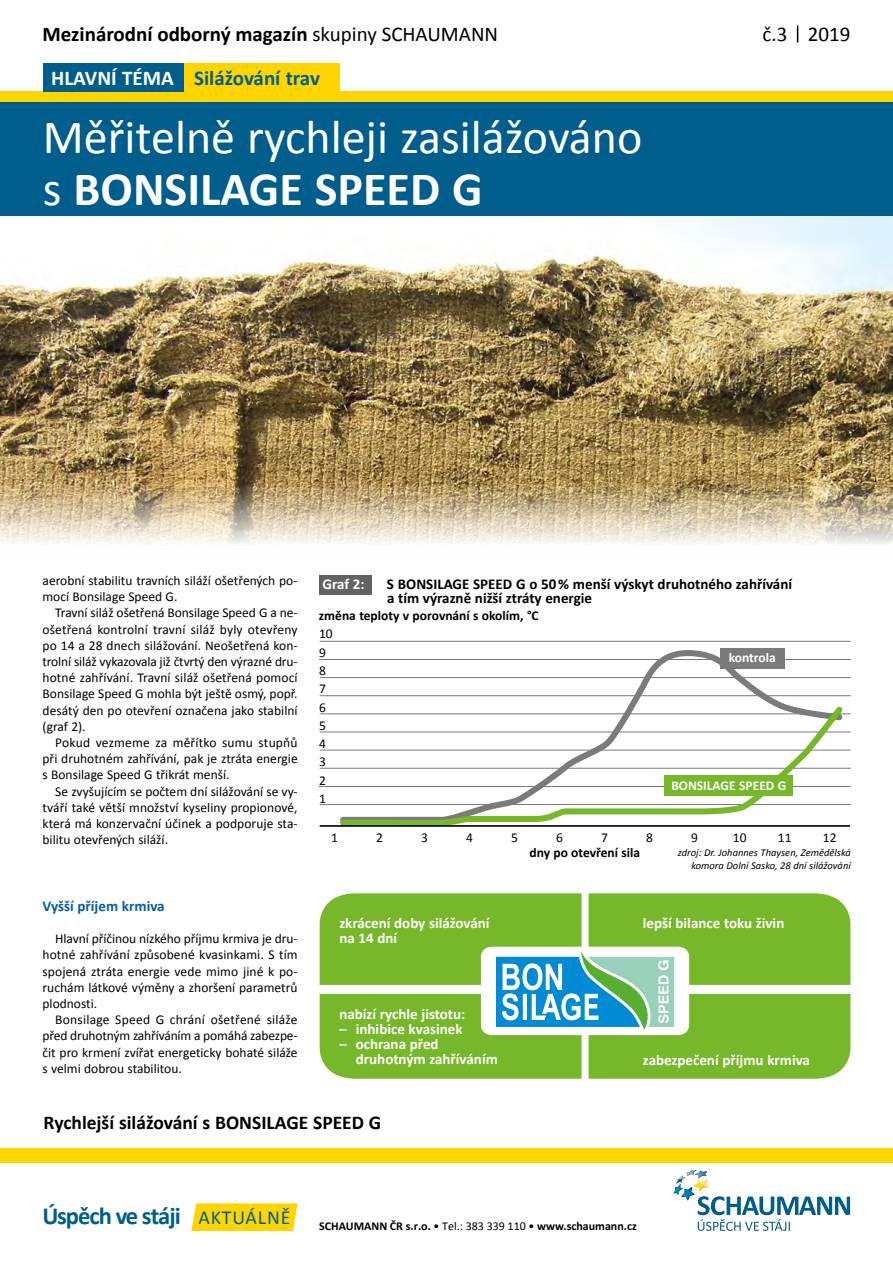
<style>
.page{position:relative;width:893px;height:1263px;background:#fff}
.page>*{position:absolute;margin:0;border:0;box-sizing:border-box;transform-origin:0 0}
.t1{font:48px/52.8px "Calibri";color:#fff}
.t2{font:700 24.6px "Calibri";letter-spacing:-.04em;color:#005e8d}
.t3{font:700 21px "Calibri";color:#000}
.t4{font:700 21px "Calibri";color:#005e8d}
.t5{font:21px "Calibri";color:#000}
.t6{font:700 19.5px "Calibri";color:#000}
.t7{font:700 15px/15px "Calibri";color:#fff}
.t8{font:700 15px/13.5px "Calibri";color:#000}
.t9{font:700 15px "Calibri";color:#005da9}
.t10{font:13.5px/16.2px "Calibri";color:#000;text-align:justify}
.t11{font:700 13.5px "Calibri";color:#000}
.t12{font:700 13.5px "Calibri";color:#fff}
.t13{font:700 12px "Calibri";color:#000}
.t14{font:italic 10.5px/12.6px "Calibri";color:#000;text-align:right}
.s1{font-weight:400}
.s2{color:#fff}
.s3{font-weight:700}
.s4{font-weight:400;font-size:19.95px}
</style>
<div class="page">
<div style="left:0;top:1148px;width:893px;height:15px;background:#ffd500"></div>
<div style="left:319px;top:575px;width:53px;height:19px;background:#646363"></div>
<svg style="left:673px;top:1170px;width:177px;height:61px"></svg>
<svg style="left:191px;top:1203px;width:107px;height:28px;background:#ffd711"></svg>
<svg style="left:797px;top:26px;width:1px;height:17px"></svg>
<div style="left:0;top:97px;width:893px;height:130px;background:#005e8d"></div>
<div style="left:0;top:92px;width:893px;height:10px;background:#ffd500"></div>
<div style="left:183px;top:64px;width:156px;height:28px;background:#ffd500"></div>
<div style="left:43px;top:64px;width:140px;height:28px;background:#005e8d"></div>
<svg style="left:320px;top:893px;width:530px;height:186px;background:#82bf55"></svg>
<hr style="left:320px;top:641px;width:531px;height:1px;background:#7c7b7b">
<hr style="left:320px;top:659px;width:531px;height:1px;background:#7c7b7b">
<hr style="left:320px;top:677px;width:531px;height:1px;background:#7c7b7b">
<hr style="left:320px;top:695px;width:531px;height:1px;background:#7c7b7b">
<hr style="left:320px;top:713px;width:531px;height:1px;background:#7c7b7b">
<hr style="left:320px;top:732px;width:531px;height:1px;background:#7c7b7b">
<hr style="left:320px;top:750px;width:531px;height:1px;background:#7c7b7b">
<hr style="left:320px;top:768px;width:531px;height:1px;background:#7c7b7b">
<hr style="left:320px;top:786px;width:531px;height:1px;background:#7c7b7b">
<hr style="left:320px;top:804px;width:531px;height:1px;background:#7c7b7b">
<svg style="left:340px;top:650px;width:502px;height:56px"></svg>
<svg style="left:340px;top:706px;width:503px;height:119px"></svg>
<div style="left:720px;top:648px;width:64px;height:21px;background:#7c7b7b"></div>
<div style="left:664px;top:775px;width:129px;height:21px;background:#76b82a"></div>
<hr style="left:320px;top:825px;width:530px;height:2px;background:#000">
<img style="left:0;top:217px;width:893px;height:327px">
<h3 class="t3" style="left:43px;top:21px;width:457px">Mezinárodní odborný magazín <span class="s1">skupiny SCHAUMANN</span></h3>
<h3 class="t5" style="left:763px;top:21px;width:89px">č.3 2019</h3>
<h3 class="t4" style="left:51px;top:65px;width:270px"><span class="s2">HLAVNÍ TÉMA</span> Silážování trav</h3>
<h1 class="t1" style="left:43px;top:108px;width:601px">Měřitelně rychleji zasilážováno s <span class="s3">BONSILAGE SPEED G</span></h1>
<p class="t10" style="left:43px;top:572px;width:257px">aerobní stabilitu travních siláží ošetřených po&shy;mocí Bonsilage Speed G.</p>
<p class="t10" style="left:43px;top:604px;width:257px;text-indent:13px">Travní siláž ošetřená Bonsilage Speed G a ne&shy;ošetřená kontrolní travní siláž byly otevřeny po 14 a 28 dnech silážování. Neošetřená kon&shy;trolní siláž vykazovala již čtvrtý den výrazné dru&shy;hotné zahřívání. Travní siláž ošetřená pomocí Bonsilage Speed G mohla být ještě osmý, popř. desátý den po otevření označena jako stabilní (graf 2).</p>
<p class="t10" style="left:43px;top:734px;width:257px;text-indent:13px">Pokud vezmeme za měřítko sumu stupňů při druhotném zahřívání, pak je ztráta energie s Bonsilage Speed G třikrát menší.</p>
<p class="t10" style="left:43px;top:782px;width:257px;text-indent:13px">Se zvyšujícím se počtem dní silážování se vy&shy;tváří také větší množství kyseliny propionové, která má konzervační účinek a podporuje sta&shy;bilitu otevřených siláží.</p>
<p class="t9" style="left:43px;top:896px;width:124px">Vyšší příjem krmiva</p>
<p class="t10" style="left:43px;top:930px;width:257px;text-indent:13px">Hlavní příčinou nízkého příjmu krmiva je dru&shy;hotné zahřívání způsobené kvasinkami. S tím spojená ztráta energie vede mimo jiné k po&shy;ruchám látkové výměny a zhoršení parametrů plodnosti.</p>
<p class="t10" style="left:43px;top:1011px;width:257px;text-indent:13px">Bonsilage Speed G chrání ošetřené siláže před druhotným zahříváním a pomáhá zabezpe&shy;čit pro krmení zvířat energeticky bohaté siláže s velmi dobrou stabilitou.</p>
<p class="t7" style="left:322px;top:576px;width:44px">Graf 2:</p>
<p class="t8" style="left:387px;top:577px;width:407px">S BONSILAGE SPEED G o 50% menší výskyt druhotného zahřívání a tím výrazně nižší ztráty energie</p>
<p class="t11" style="left:319px;top:607px;width:221px">změna teploty v porovnání s okolím, °C</p>
<p class="t10" style="left:319px;top:624px;width:15px;line-height:18.3px;text-align:left">10<br>9<br>8<br>7<br>6<br>5<br>4<br>3<br>2<br>1</p>
<p class="t12" style="left:729px;top:649px;width:49px">kontrola</p>
<p class="t12" style="left:671px;top:777px;width:117px">BONSILAGE SPEED G</p>
<p class="t10" style="left:331px;top:828px;width:8px">1</p>
<p class="t10" style="left:376px;top:828px;width:8px">2</p>
<p class="t10" style="left:421px;top:828px;width:8px">3</p>
<p class="t10" style="left:466px;top:828px;width:8px">4</p>
<p class="t10" style="left:511px;top:828px;width:8px">5</p>
<p class="t10" style="left:556px;top:828px;width:8px">6</p>
<p class="t10" style="left:601px;top:828px;width:8px">7</p>
<p class="t10" style="left:646px;top:828px;width:8px">8</p>
<p class="t10" style="left:691px;top:828px;width:8px">9</p>
<p class="t10" style="left:733px;top:828px;width:15px">10</p>
<p class="t10" style="left:778px;top:828px;width:15px">11</p>
<p class="t10" style="left:823px;top:828px;width:15px">12</p>
<p class="t11" style="left:529px;top:844px;width:112px">dny po otevření sila</p>
<p class="t14" style="left:678px;top:846px;width:174px">zdroj: Dr. Johannes Thaysen, Zemědělská komora Dolní Sasko, 28 dní silážování</p>
<p class="t7" style="left:339px;top:915px;width:152px">zkrácení doby silážování</p>
<p class="t7" style="left:643px;top:915px;width:143px">lepší bilance toku živin</p>
<p class="t7" style="left:339px;top:930px;width:59px">na 14 dní</p>
<p class="t7" style="left:339px;top:1006px;width:128px">nabízí rychle jistotu:</p>
<p class="t7" style="left:339px;top:1021px;width:125px">– inhibice kvasinek</p>
<p class="t7" style="left:356px;top:1036px;width:144px;text-indent:-17px">– ochrana před druhotným zahříváním</p>
<p class="t7" style="left:643px;top:1052px;width:169px">zabezpečení příjmu krmiva</p>
<h3 class="t6" style="left:44px;top:1110px;width:339px">Rychlejší silážování s BONSILAGE SPEED G</h3>
<h2 class="t2" style="left:43px;top:1201px;width:249px">Úspěch ve stáji <span class="s4">AKTUÁLNĚ</span></h2>
<p class="t13" style="left:319px;top:1218px;width:319px">SCHAUMANN ČR s.r.o. <span class="s1">• Tel.: 383 339 110 •</span> www.schaumann.cz</p>
</div>
